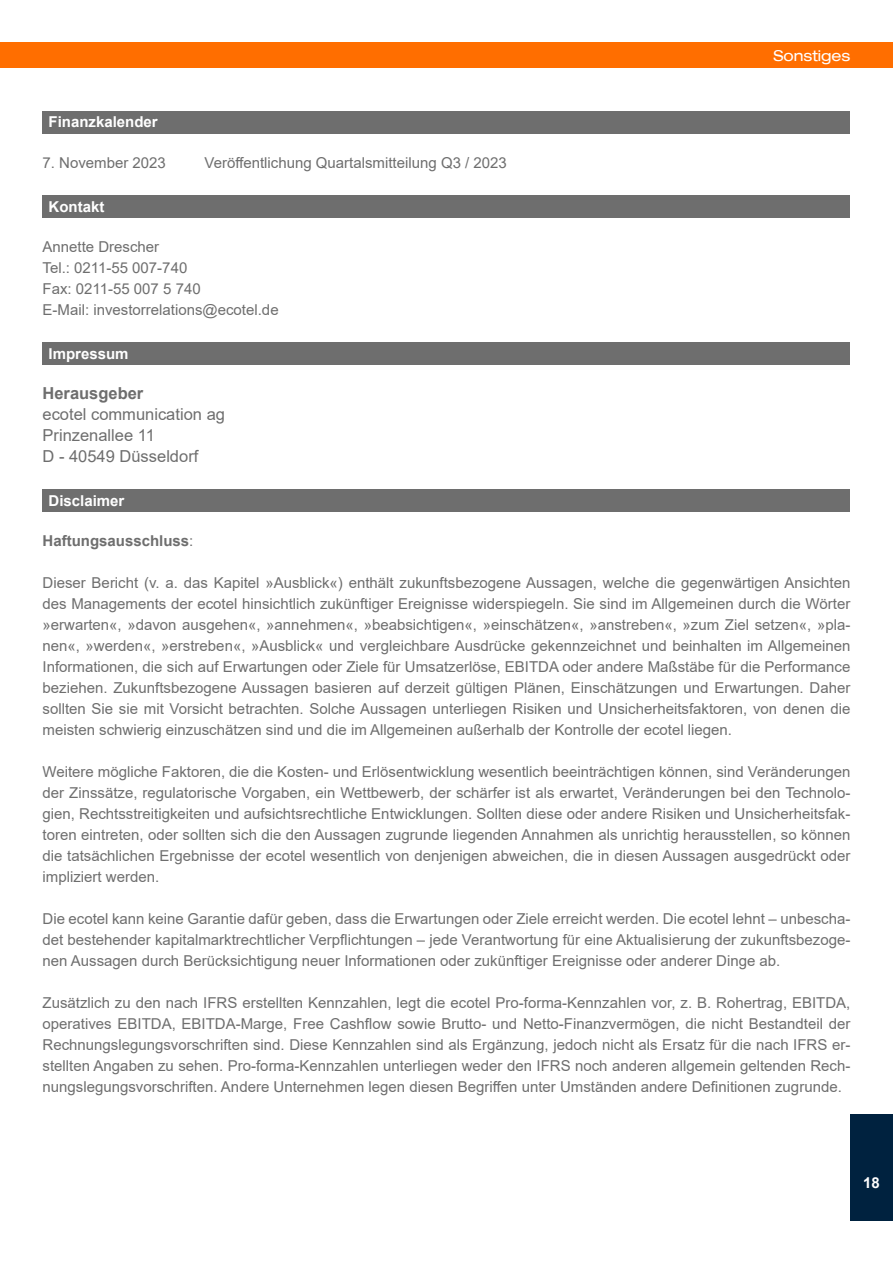
<style>
.page{position:relative;width:893px;height:1263px;background:#fff}
.page>*{position:absolute;margin:0;border:0;box-sizing:border-box;transform-origin:0 0}
.t1{font:16.5px/21px "Arial";color:#6e6e6e}
.t2{font:700 16.5px "Arial";color:#6e6e6e}
.t3{font:15px/21px "Arial";color:#6e6e6e;text-align:justify}
.t4{font:700 15px "Arial";color:#fff}
.t5{font:700 15px "Arial";color:#6e6e6e}
.t6{font:expanded 15px "Helvetica Neue";color:#fff}
.s1{font-weight:400}
</style>
<div class="page">
<div style="left:850px;top:1114px;width:43px;height:106px;background:#00223f"></div>
<div style="left:0;top:43px;width:893px;height:25px;background:#ff6e00"></div>
<div style="left:43px;top:111px;width:807px;height:22px;background:#6e6e6e"></div>
<div style="left:43px;top:195px;width:807px;height:23px;background:#6e6e6e"></div>
<div style="left:43px;top:342px;width:807px;height:23px;background:#6e6e6e"></div>
<div style="left:43px;top:489px;width:807px;height:23px;background:#6e6e6e"></div>
<p class="t6" style="left:773px;top:46px;width:78px">Sonstiges</p>
<p class="t4" style="left:49px;top:112px;width:111px">Finanzkalender</p>
<p class="t3" style="left:43px;top:152px;width:125px">7. November 2023</p>
<p class="t3" style="left:205px;top:152px;width:304px">Veröffentlichung Quartalsmitteilung Q3 / 2023</p>
<p class="t4" style="left:49px;top:196px;width:57px">Kontakt</p>
<p class="t3" style="left:43px;top:236px;width:238px;text-align:left">Annette Drescher<br>Tel.: 0211-55 007-740<br>Fax: 0211-55 007 5 740<br>E-Mail: investorrelations@ecotel.de</p>
<p class="t4" style="left:49px;top:343px;width:82px">Impressum</p>
<p class="t2" style="left:43px;top:382px;width:102px">Herausgeber</p>
<p class="t1" style="left:43px;top:404px;width:184px">ecotel communication ag<br>Prinzenallee 11<br>D - 40549 Düsseldorf</p>
<p class="t4" style="left:49px;top:490px;width:77px">Disclaimer</p>
<p class="t5" style="left:43px;top:530px;width:152px">Haftungsausschluss<span class="s1">:</span></p>
<p class="t3" style="left:43px;top:572px;width:809px">Dieser Bericht (v. a. das Kapitel »Ausblick«) enthält zukunftsbezogene Aussagen, welche die gegenwärtigen Ansichten des Managements der ecotel hinsichtlich zukünftiger Ereignisse widerspiegeln. Sie sind im Allgemeinen durch die Wörter »erwarten«, »davon ausgehen«, »annehmen«, »beabsichtigen«, »einschätzen«, »anstreben«, »zum Ziel setzen«, »pla&shy;nen«, »werden«, »erstreben«, »Ausblick« und vergleichbare Ausdrücke gekennzeichnet und beinhalten im Allgemeinen Informationen, die sich auf Erwartungen oder Ziele für Umsatzerlöse, EBITDA oder andere Maßstäbe für die Performance beziehen. Zukunftsbezogene Aussagen basieren auf derzeit gültigen Plänen, Einschätzungen und Erwartungen. Daher sollten Sie sie mit Vorsicht betrachten. Solche Aussagen unterliegen Risiken und Unsicherheitsfaktoren, von denen die meisten schwierig einzuschätzen sind und die im Allgemeinen außerhalb der Kontrolle der ecotel liegen.</p>
<p class="t3" style="left:43px;top:761px;width:809px">Weitere mögliche Faktoren, die die Kosten- und Erlösentwicklung wesentlich beeinträchtigen können, sind Veränderungen der Zinssätze, regulatorische Vorgaben, ein Wettbewerb, der schärfer ist als erwartet, Veränderungen bei den Technolo&shy;gien, Rechtsstreitigkeiten und aufsichtsrechtliche Entwicklungen. Sollten diese oder andere Risiken und Unsicherheitsfak&shy;toren eintreten, oder sollten sich die den Aussagen zugrunde liegenden Annahmen als unrichtig herausstellen, so können die tatsächlichen Ergebnisse der ecotel wesentlich von denjenigen abweichen, die in diesen Aussagen ausgedrückt oder impliziert werden.</p>
<p class="t3" style="left:43px;top:908px;width:809px">Die ecotel kann keine Garantie dafür geben, dass die Erwartungen oder Ziele erreicht werden. Die ecotel lehnt – unbescha&shy;det bestehender kapitalmarktrechtlicher Verpflichtungen – jede Verantwortung für eine Aktualisierung der zukunftsbezoge&shy;nen Aussagen durch Berücksichtigung neuer Informationen oder zukünftiger Ereignisse oder anderer Dinge ab.</p>
<p class="t3" style="left:43px;top:992px;width:809px">Zusätzlich zu den nach IFRS erstellten Kennzahlen, legt die ecotel Pro-forma-Kennzahlen vor, z. B. Rohertrag, EBITDA, operatives EBITDA, EBITDA-Marge, Free Cashflow sowie Brutto- und Netto-Finanzvermögen, die nicht Bestandteil der Rechnungslegungsvorschriften sind. Diese Kennzahlen sind als Ergänzung, jedoch nicht als Ersatz für die nach IFRS er&shy;stellten Angaben zu sehen. Pro-forma-Kennzahlen unterliegen weder den IFRS noch anderen allgemein geltenden Rech&shy;nungslegungsvorschriften. Andere Unternehmen legen diesen Begriffen unter Umständen andere Definitionen zugrunde.</p>
<p class="t4" style="left:863px;top:1172px;width:18px">18</p>
</div>
